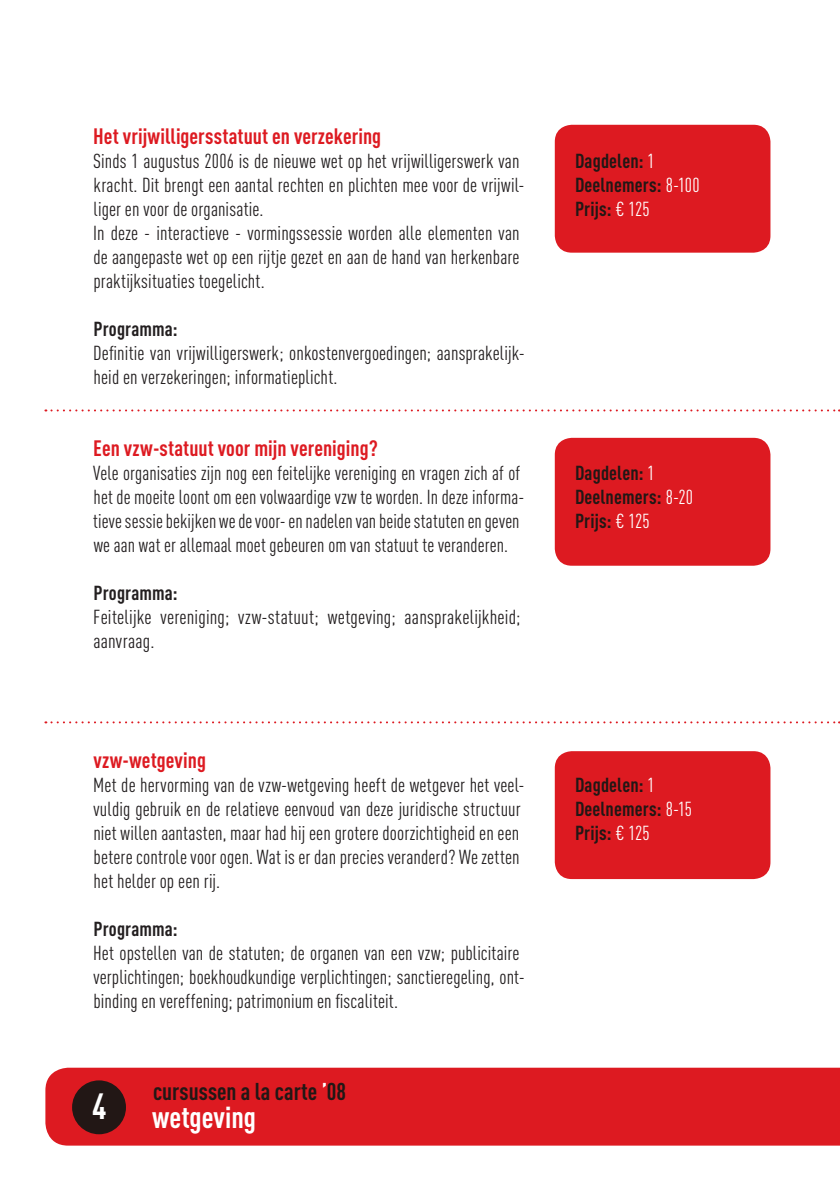
<style>
.page{position:relative;width:840px;height:1191px;background:#fff}
.page>*{position:absolute;margin:0;border:0;box-sizing:border-box;transform-origin:0 0}
.t1{font:700 36px "DIN Cond";color:#fff}
.t2{font:700 30px "DIN Cond";color:#fff}
.t3{font:700 24px "DIN Cond";color:#221715}
.t4{font:700 22px "DIN Cond";color:#dd1a21}
.t5{font:20px/24px "DIN Cond";letter-spacing:.005em;color:#231f20}
.t6{font:700 20px/24px "DIN Cond";letter-spacing:.005em;color:#221715}
.t7{font:700 20px "DIN Cond";letter-spacing:.005em;color:#231f20}
.s1{color:#fff}
.s2{font-weight:400;color:#fff}
</style>
<div class="page">
<div style="left:45px;top:1067px;width:794px;height:78px;background:#dd1a21"></div>
<div style="left:72px;top:1080px;width:54px;height:54px;background:#221715;border-radius:50%"></div>
<svg style="left:45px;top:409px;width:794px;height:2px"></svg>
<svg style="left:45px;top:721px;width:794px;height:2px"></svg>
<div style="left:554px;top:125px;width:216px;height:128px;background:#dd1a21;border-radius:17px"></div>
<div style="left:554px;top:438px;width:216px;height:128px;background:#dd1a21;border-radius:17px"></div>
<div style="left:554px;top:751px;width:216px;height:128px;background:#dd1a21;border-radius:17px"></div>
<p class="t4" style="left:93px;top:128px;width:289px">Het vrijwilligersstatuut en verzekering</p>
<p class="t5" style="left:93px;top:151px;width:432px">Sinds 1 augustus 2006 is de nieuwe wet op het vrijwilligerswerk van kracht. Dit brengt een aantal rechten en plichten mee voor de vrijwil&shy;liger en voor de organisatie.<br>In deze - interactieve - vormingssessie worden alle elementen van de aangepaste wet op een rijtje gezet en aan de hand van herkenbare praktijksituaties toegelicht.</p>
<p class="t7" style="left:93px;top:322px;width:86px">Programma:</p>
<p class="t5" style="left:93px;top:343px;width:433px">Definitie van vrijwilligerswerk; onkostenvergoedingen; aansprakelijk&shy;heid en verzekeringen; informatieplicht.</p>
<p class="t4" style="left:93px;top:440px;width:286px">Een vzw-statuut voor mijn vereniging?</p>
<p class="t5" style="left:93px;top:463px;width:432px">Vele organisaties zijn nog een feitelijke vereniging en vragen zich af of het de moeite loont om een volwaardige vzw te worden. In deze informa&shy;tieve sessie bekijken we de voor- en nadelen van beide statuten en geven we aan wat er allemaal moet gebeuren om van statuut te veranderen.</p>
<p class="t7" style="left:93px;top:586px;width:86px">Programma:</p>
<p class="t5" style="left:93px;top:607px;width:428px">Feitelijke vereniging; vzw-statuut; wetgeving; aansprakelijkheid; aanvraag.</p>
<p class="t4" style="left:93px;top:752px;width:114px">vzw-wetgeving</p>
<p class="t5" style="left:93px;top:775px;width:432px">Met de hervorming van de vzw-wetgeving heeft de wetgever het veel&shy;vuldig gebruik en de relatieve eenvoud van deze juridische structuur niet willen aantasten, maar had hij een grotere doorzichtigheid en een betere controle voor ogen. Wat is er dan precies veranderd? We zetten het helder op een rij.</p>
<p class="t7" style="left:93px;top:922px;width:86px">Programma:</p>
<p class="t5" style="left:93px;top:943px;width:432px">Het opstellen van de statuten; de organen van een vzw; publicitaire verplichtingen; boekhoudkundige verplichtingen; sanctieregeling, ont&shy;binding en vereffening; patrimonium en fiscaliteit.</p>
<h1 class="t1" style="left:92px;top:1093px;width:16px">4</h1>
<p class="t3" style="left:153px;top:1082px;width:194px">cursussen a la carte <span class="s1">’</span>08</p>
<h2 class="t2" style="left:152px;top:1106px;width:105px">wetgeving</h2>
<p class="t6" style="left:574px;top:151px;width:126px">Dagdelen: <span class="s2">1<br></span>Deelnemers: <span class="s2">8-100<br></span>Prijs: <span class="s2">€ 125</span></p>
<p class="t6" style="left:574px;top:463px;width:120px">Dagdelen: <span class="s2">1<br></span>Deelnemers: <span class="s2">8-20<br></span>Prijs: <span class="s2">€ 125</span></p>
<p class="t6" style="left:574px;top:775px;width:118px">Dagdelen: <span class="s2">1<br></span>Deelnemers: <span class="s2">8-15<br></span>Prijs: <span class="s2">€ 125</span></p>
</div>
